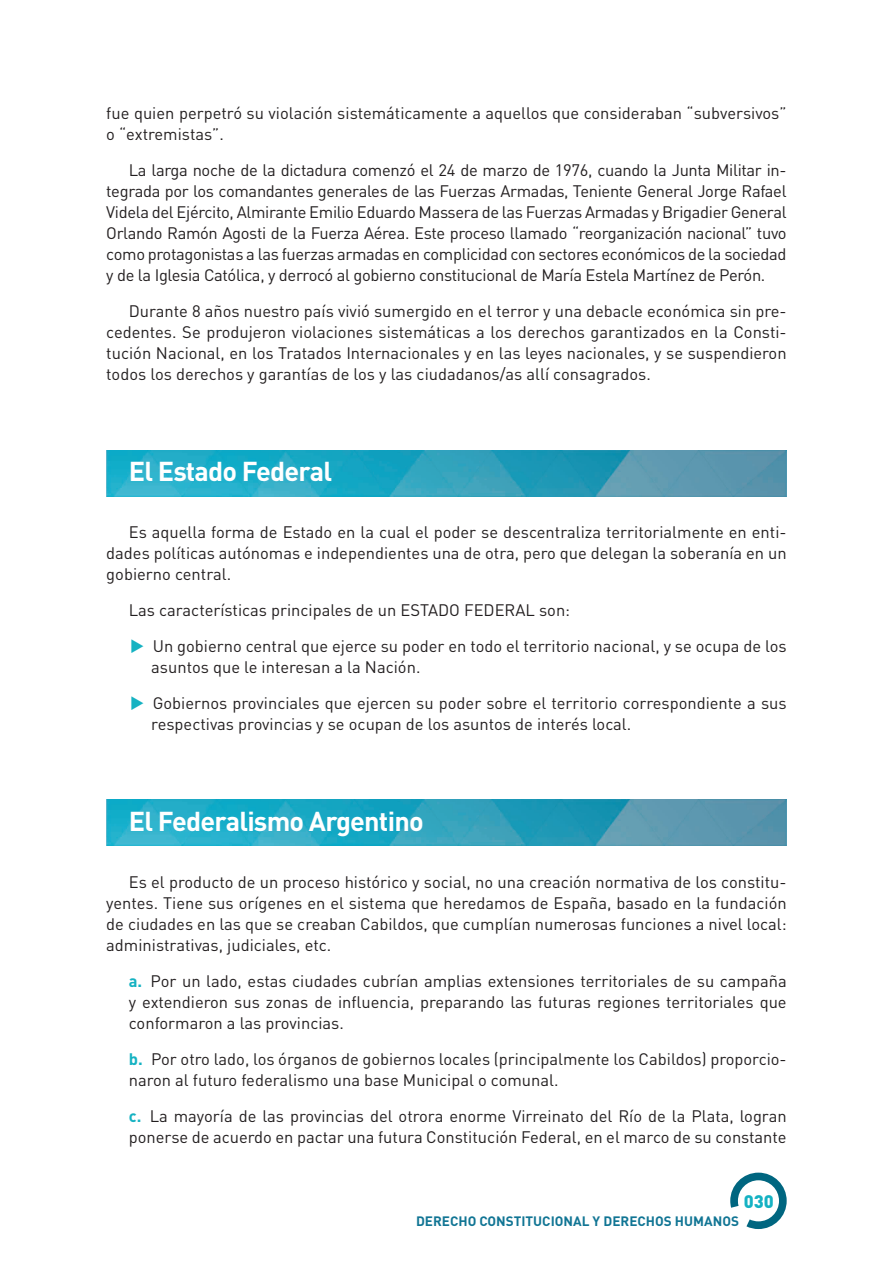
<style>
.page{position:relative;width:893px;height:1263px;background:#fff}
.page>*{position:absolute;margin:0;border:0;box-sizing:border-box;transform-origin:0 0}
.t1{font:700 27px "DIN Pro";letter-spacing:-.03em;color:#fff}
.t2{font:900 18px "DIN Pro";color:#15b2c3}
.t3{font:16.5px/21px "DIN Pro";color:#231f20}
.t4{font:700 13.5px "DIN Pro";color:#117594}
.s1{font-weight:700;color:#15b2c2}
</style>
<div class="page">
<svg style="left:730px;top:1172px;width:57px;height:57px"></svg>
<img style="left:106px;top:800px;width:681px;height:45px">
<img style="left:106px;top:451px;width:681px;height:45px">
<p class="t3" style="left:106px;top:102px;width:682px">fue quien perpetró su violación sistemáticamente a aquellos que consideraban “subversivos” o “extremistas”.</p>
<p class="t3" style="left:106px;top:159px;width:682px;text-align:justify;text-indent:22px">La larga noche de la dictadura comenzó el 24 de marzo de 1976, cuando la Junta Militar in&shy;tegrada por los comandantes generales de las Fuerzas Armadas, Teniente General Jorge Rafael Videla del Ejército, Almirante Emilio Eduardo Massera de las Fuerzas Armadas y Brigadier General Orlando Ramón Agosti de la Fuerza Aérea. Este proceso llamado “reorganización nacional” tuvo como protagonistas a las fuerzas armadas en complicidad con sectores económicos de la sociedad y de la Iglesia Católica, y derrocó al gobierno constitucional de María Estela Martínez de Perón.</p>
<p class="t3" style="left:106px;top:300px;width:682px;text-align:justify;text-indent:22px">Durante 8 años nuestro país vivió sumergido en el terror y una debacle económica sin pre&shy;cedentes. Se produjeron violaciones sistemáticas a los derechos garantizados en la Consti&shy;tución Nacional, en los Tratados Internacionales y en las leyes nacionales, y se suspendieron todos los derechos y garantías de los y las ciudadanos/as allí consagrados.</p>
<p class="t1" style="left:129px;top:453px;width:205px">El Estado Federal</p>
<p class="t3" style="left:106px;top:521px;width:682px;text-align:justify;text-indent:22px">Es aquella forma de Estado en la cual el poder se descentraliza territorialmente en enti&shy;dades políticas autónomas e independientes una de otra, pero que delegan la soberanía en un gobierno central.</p>
<p class="t3" style="left:129px;top:599px;width:443px">Las características principales de un ESTADO FEDERAL son:</p>
<p class="t3" style="left:151px;top:635px;width:637px">Un gobierno central que ejerce su poder en todo el territorio nacional, y se ocupa de los asuntos que le interesan a la Nación.</p>
<p class="t3" style="left:151px;top:692px;width:637px">Gobiernos provinciales que ejercen su poder sobre el territorio correspondiente a sus respectivas provincias y se ocupan de los asuntos de interés local.</p>
<p class="t1" style="left:129px;top:803px;width:296px">El Federalismo Argentino</p>
<p class="t3" style="left:106px;top:871px;width:682px;text-align:justify;text-indent:22px">Es el producto de un proceso histórico y social, no una creación normativa de los constitu&shy;yentes. Tiene sus orígenes en el sistema que heredamos de España, basado en la fundación de ciudades en las que se creaban Cabildos, que cumplían numerosas funciones a nivel local: administrativas, judiciales, etc.</p>
<p class="t3" style="left:129px;top:970px;width:659px;text-align:justify"><span class="s1">a.</span> Por un lado, estas ciudades cubrían amplias extensiones territoriales de su campaña y extendieron sus zonas de influencia, preparando las futuras regiones territoriales que conformaron a las provincias.</p>
<p class="t3" style="left:129px;top:1048px;width:659px"><span class="s1">b.</span> Por otro lado, los órganos de gobiernos locales (principalmente los Cabildos) proporcio&shy;naron al futuro federalismo una base Municipal o comunal.</p>
<p class="t3" style="left:129px;top:1105px;width:659px"><span class="s1">c.</span> La mayoría de las provincias del otrora enorme Virreinato del Río de la Plata, logran ponerse de acuerdo en pactar una futura Constitución Federal, en el marco de su constante</p>
<p class="t2" style="left:744px;top:1189px;width:32px">030</p>
<p class="t4" style="left:416px;top:1212px;width:324px">DERECHO CONSTITUCIONAL Y DERECHOS HUMANOS</p>
</div>
